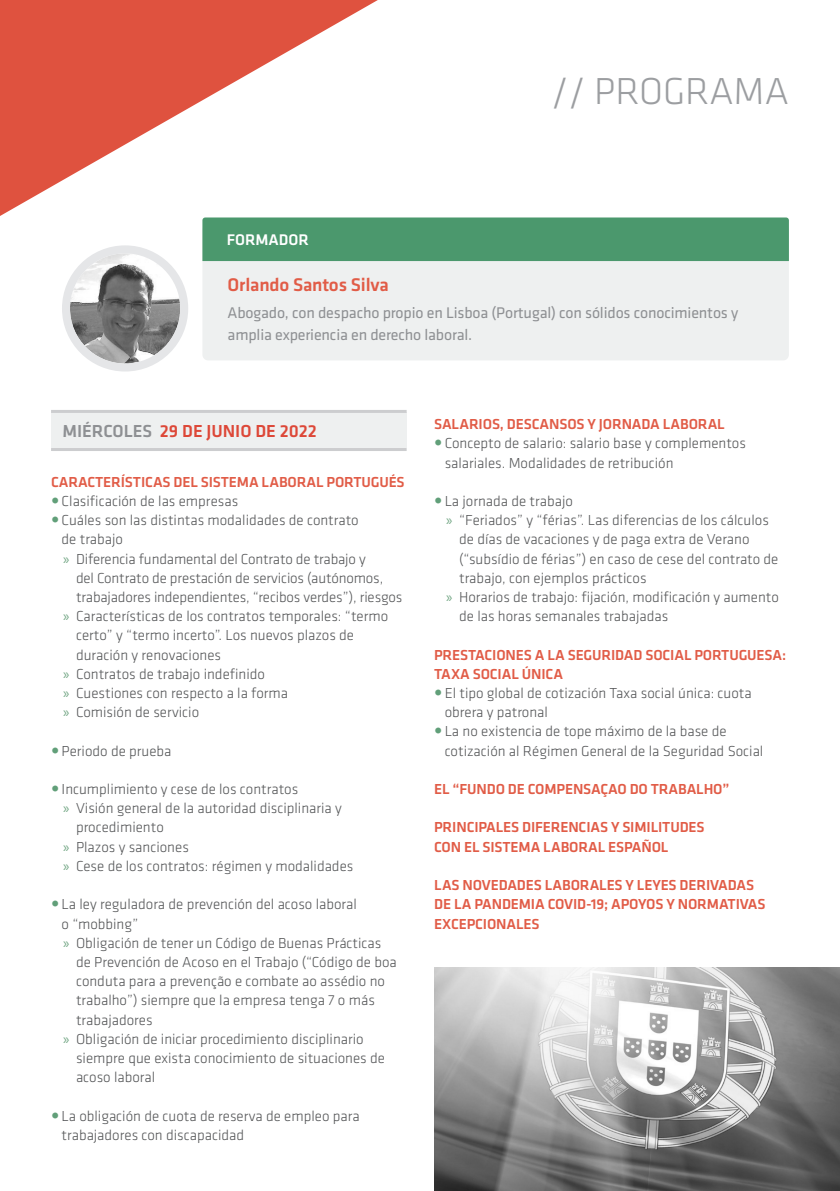
<style>
.page{position:relative;width:840px;height:1191px;background:#fff}
.page>*{position:absolute;margin:0;border:0;box-sizing:border-box;transform-origin:0 0}
.t1{font:300 39px "Klavika";color:#9c9ea1}
.t2{font:500 19px "Klavika";letter-spacing:-.01em;color:#e15c47}
.stl_dia{font:500 18px "Klavika";color:#dd4838}
.t3{font:16px/21.4px "Klavika";letter-spacing:-.01em;color:#8e9093}
.t4{font:500 16px "Klavika";color:#fff}
.t5{font:300 15px/19.2px "Klavika";color:#545557}
.stl_titulo_modulo{font:500 15px/19.2px "Klavika";letter-spacing:-.01em;color:#e15c47}
.s1{color:#8e9093}
.s2{font-family:"Myriad Pro";font-weight:400;color:#71a683}
</style>
<div class="page">
<svg style="left:0;top:0;width:377px;height:216px"></svg>
<div style="left:51px;top:413px;width:355px;height:35px;background:#eef0f0"></div>
<div style="left:202px;top:224px;width:586px;height:136px;background:#eef0f0;border-radius:6px"></div>
<div style="left:202px;top:217px;width:586px;height:44px;background:#4b986d"></div>
<img style="left:434px;top:967px;width:405px;height:224px">
<hr style="left:51px;top:410px;width:355px;height:3px;background:#cccdcf">
<hr style="left:51px;top:448px;width:355px;height:3px;background:#cccdcf">
<img style="left:71px;top:254px;width:109px;height:109px">
<div style="left:62px;top:245px;width:126px;height:126px;border:8px solid #e5e6e8;border-radius:50%"></div>
<p class="t4" style="left:226px;top:231px;width:84px">FORMADOR</p>
<p class="t1" style="left:551px;top:70px;width:239px">// PROGRAMA</p>
<p class="t2" style="left:227px;top:275px;width:162px">Orlando Santos Silva</p>
<p class="t3" style="left:227px;top:303px;width:512px">Abogado, con despacho propio en Lisboa (Portugal) con sólidos conocimientos y amplia experiencia en derecho laboral.</p>
<p class="stl_dia" style="left:62px;top:421px;width:256px"><span class="s1">MIÉRCOLES</span> 29 DE JUNIO DE 2022</p>
<p class="stl_titulo_modulo" style="left:51px;top:472px;width:355px">CARACTERÍSTICAS DEL SISTEMA LABORAL PORTUGUÉS</p>
<p class="t5" style="left:62px;top:491px;width:178px">Clasificación de las empresas</p>
<p class="t5" style="left:62px;top:511px;width:298px">Cuáles son las distintas modalidades de contrato de trabajo</p>
<p class="t5" style="left:76px;top:549px;width:327px;text-indent:-13px"><span class="s2">»</span> Diferencia fundamental del Contrato de trabajo y<br>del Contrato de prestación de servicios (autónomos, trabajadores independientes, “recibos verdes”), riesgos</p>
<p class="t5" style="left:76px;top:607px;width:313px;text-indent:-13px"><span class="s2">»</span> Características de los contratos temporales: “termo certo” y “termo incerto”. Los nuevos plazos de duración y renovaciones</p>
<p class="t5" style="left:63px;top:664px;width:203px"><span class="s2">»</span> Contratos de trabajo indefinido</p>
<p class="t5" style="left:63px;top:683px;width:226px"><span class="s2">»</span> Cuestiones con respecto a la forma</p>
<p class="t5" style="left:63px;top:703px;width:138px"><span class="s2">»</span> Comisión de servicio</p>
<p class="t5" style="left:62px;top:741px;width:111px">Periodo de prueba</p>
<p class="t5" style="left:62px;top:779px;width:238px">Incumplimiento y cese de los contratos</p>
<p class="t5" style="left:76px;top:799px;width:267px;text-indent:-13px"><span class="s2">»</span> Visión general de la autoridad disciplinaria y procedimiento</p>
<p class="t5" style="left:63px;top:837px;width:127px"><span class="s2">»</span> Plazos y sanciones</p>
<p class="t5" style="left:63px;top:856px;width:292px"><span class="s2">»</span> Cese de los contratos: régimen y modalidades</p>
<p class="t5" style="left:62px;top:895px;width:296px">La ley reguladora de prevención del acoso laboral o “mobbing”</p>
<p class="t5" style="left:76px;top:933px;width:322px;text-indent:-13px"><span class="s2">»</span> Obligación de tener un Código de Buenas Prácticas de Prevención de Acoso en el Trabajo (“Código de boa conduta para a prevenção e combate ao assédio no trabalho”) siempre que la empresa tenga 7 o más trabajadores</p>
<p class="t5" style="left:76px;top:1029px;width:310px;text-indent:-13px"><span class="s2">»</span> Obligación de iniciar procedimiento disciplinario siempre que exista conocimiento de situaciones de acoso laboral</p>
<p class="t5" style="left:62px;top:1106px;width:299px">La obligación de cuota de reserva de empleo para trabajadores con discapacidad</p>
<p class="stl_titulo_modulo" style="left:434px;top:415px;width:292px">SALARIOS, DESCANSOS Y JORNADA LABORAL</p>
<p class="t5" style="left:444px;top:434px;width:302px">Concepto de salario: salario base y complementos salariales. Modalidades de retribución</p>
<p class="t5" style="left:444px;top:491px;width:129px">La jornada de trabajo</p>
<p class="t5" style="left:459px;top:511px;width:321px;text-indent:-13px"><span class="s2">»</span> “Feriados” y “férias”. Las diferencias de los cálculos de días de vacaciones y de paga extra de Verano (“subsídio de férias”) en caso de cese del contrato de trabajo, con ejemplos prácticos</p>
<p class="t5" style="left:459px;top:587px;width:321px;text-indent:-13px"><span class="s2">»</span> Horarios de trabajo: fijación, modificación y aumento de las horas semanales trabajadas</p>
<p class="stl_titulo_modulo" style="left:434px;top:645px;width:353px">PRESTACIONES A LA SEGURIDAD SOCIAL PORTUGUESA:<br>TAXA SOCIAL ÚNICA</p>
<p class="t5" style="left:444px;top:683px;width:308px">El tipo global de cotización Taxa social única: cuota obrera y patronal</p>
<p class="t5" style="left:444px;top:722px;width:320px">La no existencia de tope máximo de la base de cotización al Régimen General de la Seguridad Social</p>
<p class="stl_titulo_modulo" style="left:434px;top:779px;width:296px">EL “FUNDO DE COMPENSAÇAO DO TRABALHO”</p>
<p class="stl_titulo_modulo" style="left:434px;top:818px;width:272px">PRINCIPALES DIFERENCIAS Y SIMILITUDES<br>CON EL SISTEMA LABORAL ESPAÑOL</p>
<p class="stl_titulo_modulo" style="left:434px;top:875px;width:333px">LAS NOVEDADES LABORALES Y LEYES DERIVADAS<br>DE LA PANDEMIA COVID-19; APOYOS Y NORMATIVAS<br>EXCEPCIONALES</p>
</div>
